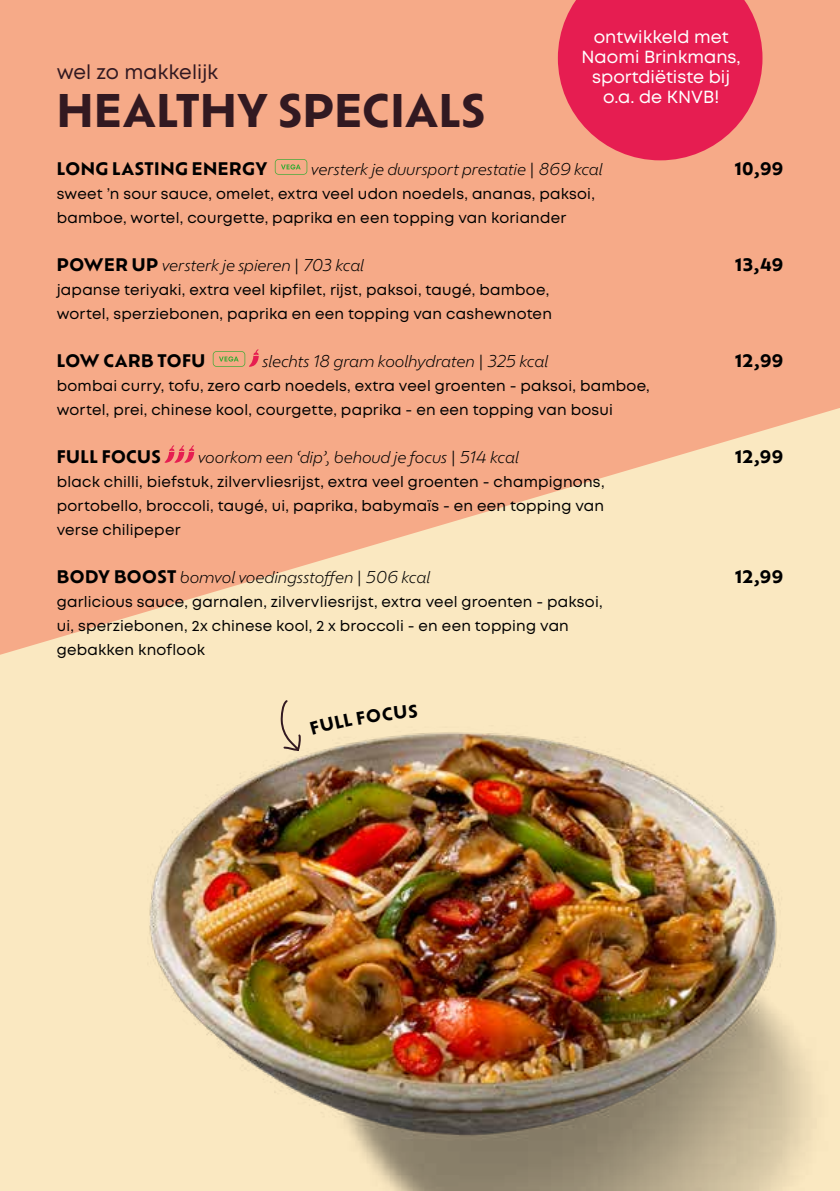
<style>
.page{position:relative;width:840px;height:1191px;background:#fff}
.page>*{position:absolute;margin:0;border:0;box-sizing:border-box;transform-origin:0 0}
.t1{font:700 44px "Ofelia Display";letter-spacing:.01em;color:#321921}
.t2{font:20px "Mont";letter-spacing:-.005em;color:#321921}
.t3{font:17.4px/19.8px "Mont";color:#fff;text-align:center}
.t4{font:700 17px "Ofelia Display";letter-spacing:.025em;color:#000}
.t5{font:italic 300 16px "Ofelia Display";letter-spacing:.015em;color:#000}
.t6{font:15px/24px "Mont";letter-spacing:.015em;color:#000}
.s1{font-style:normal}
.s2{font-weight:700;font-style:normal;font-size:17px}
</style>
<div class="page">
<div style="left:0;top:0;width:839px;height:1191px;background:#f6aa88"></div>
<svg style="left:701px;top:408px;width:138px;height:41px"></svg>
<img style="left:0;top:449px;width:839px;height:742px">
<svg style="left:275px;top:159px;width:32px;height:16px"></svg>
<svg style="left:213px;top:349px;width:46px;height:18px"></svg>
<svg style="left:164px;top:445px;width:30px;height:18px"></svg>
<svg style="left:557px;top:0;width:205px;height:160px"></svg>
<svg style="left:279px;top:698px;width:21px;height:54px"></svg>
<div style="left:310px;top:704px;width:107px;height:31px;background:#fae8c1"></div>
<p class="t3" style="left:581px;top:28px;width:160px">ontwikkeld met<br>Naomi Brinkmans, sportdiëtiste bij o.a. de KNVB!</p>
<h2 class="t2" style="left:57px;top:59px;width:163px">wel zo makkelijk</h2>
<h1 class="t1" style="left:57px;top:78px;width:429px">HEALTHY SPECIALS</h1>
<p class="t4" style="left:57px;top:156px;width:212px">LONG LASTING ENERGY</p>
<p class="t5" style="left:311px;top:157px;width:293px">versterk je duursport prestatie <span class="s1">|</span> 869 kcal</p>
<p class="t4" style="left:734px;top:156px;width:50px">10,99</p>
<p class="t6" style="left:57px;top:181px;width:539px">sweet ’n sour sauce, omelet, extra veel udon noedels, ananas, paksoi, bamboe, wortel, courgette, paprika en een topping van koriander</p>
<p class="t5" style="left:57px;top:253px;width:308px"><span class="s2">POWER UP</span> versterk je spieren <span class="s1">|</span> 703 kcal</p>
<p class="t4" style="left:734px;top:252px;width:50px">13,49</p>
<p class="t6" style="left:57px;top:277px;width:496px">japanse teriyaki, extra veel kipfilet, rijst, paksoi, taugé, bamboe, wortel, sperziebonen, paprika en een topping van cashewnoten</p>
<p class="t4" style="left:57px;top:348px;width:150px">LOW CARB TOFU</p>
<p class="t5" style="left:262px;top:349px;width:287px">slechts 18 gram koolhydraten <span class="s1">|</span> 325 kcal</p>
<p class="t4" style="left:734px;top:348px;width:50px">12,99</p>
<p class="t6" style="left:57px;top:373px;width:594px">bombai curry, tofu, zero carb noedels, extra veel groenten - paksoi, bamboe, wortel, prei, chinese kool, courgette, paprika - en een topping van bosui</p>
<p class="t4" style="left:57px;top:444px;width:105px">FULL FOCUS</p>
<p class="t5" style="left:198px;top:445px;width:322px">voorkom een ‘dip’, behoud je focus <span class="s1">|</span> 514 kcal</p>
<p class="t4" style="left:734px;top:444px;width:50px">12,99</p>
<p class="t6" style="left:57px;top:469px;width:549px;text-align:justify">black chilli, biefstuk, zilvervliesrijst, extra veel groenten - champignons, portobello, broccoli, taugé, ui, paprika, babymaïs - en een topping van verse chilipeper</p>
<p class="t5" style="left:57px;top:565px;width:374px"><span class="s2">BODY BOOST</span> bomvol voedingsstoffen <span class="s1">|</span> 506 kcal</p>
<p class="t4" style="left:734px;top:564px;width:50px">12,99</p>
<p class="t6" style="left:57px;top:589px;width:547px">garlicious sauce, garnalen, zilvervliesrijst, extra veel groenten - paksoi, ui, sperziebonen, 2x chinese kool, 2 x broccoli - en een topping van gebakken knoflook</p>
</div>
